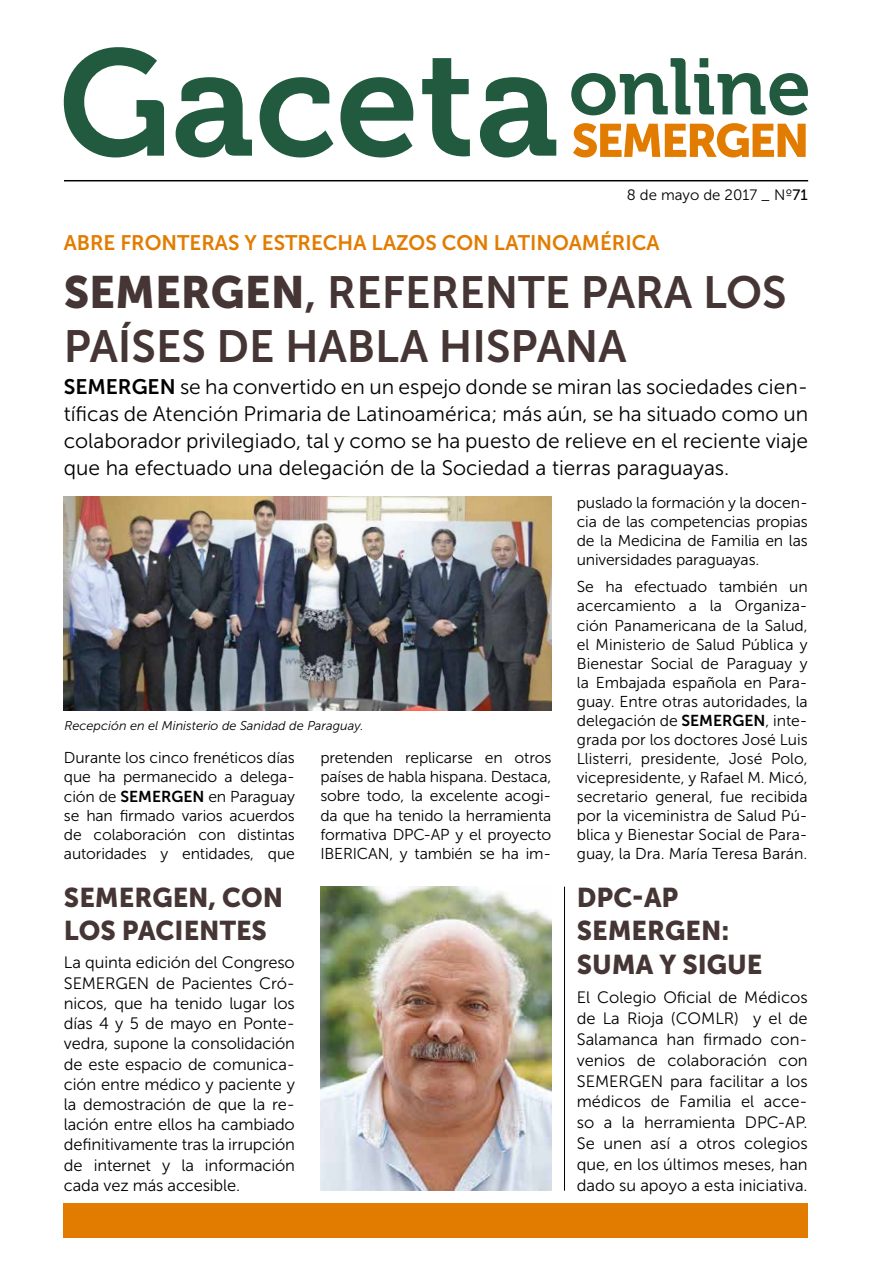
<style>
.page{position:relative;width:893px;height:1263px;background:#fff}
.page>*{position:absolute;margin:0;border:0;box-sizing:border-box;transform-origin:0 0}
.t1{font:45px "Museo Sans 700";color:#453635}
.t2{font:45px "Museo Sans 900";color:#453635}
.t3{font:27px/33.5px "Museo Sans 900";color:#453635}
.t4{font:21px/27px "Museo Sans 300";color:#000;text-align:justify}
.t5{font:21px "Museo Sans 700";color:#e27c00}
.t6{font:16.5px/20.2px "Museo Sans 300";letter-spacing:-.005em;color:#000;text-align:justify}
.t7{font:15.75px/19px "Museo Sans 300";letter-spacing:-.01em;color:#000;text-align:justify}
.t8{font:15px "Museo Sans 300";color:#000}
.t9{font:italic 12.75px "Museo Sans 300";color:#000}
.s1{font-family:"Museo Sans 500"}
.s2{font-family:"Museo Sans 700"}
</style>
<div class="page">
<img style="left:64px;top:496px;width:487px;height:215px">
<svg style="left:573px;top:123px;width:233px;height:34px"></svg>
<svg style="left:64px;top:47px;width:100px;height:110px"></svg>
<svg style="left:176px;top:77px;width:76px;height:80px"></svg>
<svg style="left:260px;top:77px;width:73px;height:80px"></svg>
<svg style="left:340px;top:77px;width:73px;height:80px"></svg>
<svg style="left:422px;top:58px;width:48px;height:98px"></svg>
<svg style="left:480px;top:77px;width:76px;height:80px"></svg>
<svg style="left:571px;top:58px;width:237px;height:57px"></svg>
<hr style="left:64px;top:180px;width:744px;height:1px;background:#000">
<div style="left:64px;top:1203px;width:744px;height:34px;background:#e27c00"></div>
<img style="left:320px;top:887px;width:231px;height:304px">
<hr style="left:564px;top:887px;width:1px;height:304px;background:#000">
<p class="t8" style="left:627px;top:187px;width:182px">8 de mayo de 2017 _ Nº<span class="s1">71</span></p>
<h3 class="t5" style="left:64px;top:231px;width:139px">ABRE FRONTERAS</h3>
<h3 class="t5" style="left:244px;top:231px;width:414px">Y ESTRECHA LAZOS CON LATIN OAM ÉRICA</h3>
<h1 class="t2" style="left:64px;top:267px;width:369px">SEMERGEN<span class="s2">, REFEREN</span></h1>
<h1 class="t1" style="left:518px;top:268px;width:119px">TE PARA</h1>
<h1 class="t1" style="left:703px;top:268px;width:81px">LOS</h1>
<h1 class="t1" style="left:64px;top:322px;width:93px">PAÍSES</h1>
<h1 class="t1" style="left:217px;top:322px;width:352px">DE HABLA HISPANA</h1>
<p class="t4" style="left:64px;top:373px;width:746px"><span class="s2">SEMERGEN</span> se ha convertido en un espejo donde se miran las sociedades cien&shy;tíficas de Atención Primaria de Latinoamérica; más aún, se ha situado como un colaborador privilegiado, tal y como se ha puesto de relieve en el reciente viaje que ha efectuado una delegación de la Sociedad a tierras paraguayas.</p>
<p class="t9" style="left:65px;top:718px;width:300px">Recepción en el Ministerio de Sanidad de Paraguay.</p>
<p class="t7" style="left:64px;top:748px;width:232px">Durante los cinco frenéticos días que ha permanecido a delega&shy;ción de <span class="s2">SEMERGEN</span> en Paraguay se han firmado varios acuerdos de colaboración con distintas autoridades y entidades, que</p>
<p class="t7" style="left:320px;top:748px;width:232px">pretenden replicarse en otros países de habla hispana. Destaca, sobre todo, la excelente acogi&shy;da que ha tenido la herramienta formativa DPC-AP y el proyecto IBERICAN, y también se ha im-</p>
<h2 class="t3" style="left:64px;top:881px;width:216px;line-height:32.8px">SEMERGEN, CON<br>LOS PACIENTES</h2>
<p class="t6" style="left:64px;top:953px;width:232px">La quinta edición del Congreso SEMERGEN de Pacientes Cró&shy;nicos, que ha tenido lugar los días 4 y 5 de mayo en Ponte&shy;vedra, supone la consolidación de este espacio de comunica&shy;ción entre médico y paciente y la demostración de que la re&shy;lación entre ellos ha cambiado definitivamente tras la irrupción de internet y la información cada vez más accesible.</p>
<p class="t7" style="left:577px;top:493px;width:232px">puslado la formación y la docen&shy;cia de las competencias propias de la Medicina de Familia en las universidades paraguayas.</p>
<p class="t7" style="left:577px;top:578px;width:232px">Se ha efectuado también un acercamiento a la Organiza&shy;ción Panamericana de la Salud, el Ministerio de Salud Pública y Bienestar Social de Paraguay y la Embajada española en Para&shy;guay. Entre otras autoridades, la delegación de <span class="s2">SEMERGEN</span>, inte&shy;grada por los doctores José Luis Llisterri, presidente, José Polo, vicepresidente, y Rafael M. Micó, secretario general, fue recibida por la viceministra de Salud Pú&shy;blica y Bienestar Social de Para&shy;guay, la Dra. María Teresa Barán.</p>
<h2 class="t3" style="left:577px;top:881px;width:184px">DPC-AP<br>SEMERGEN:<br>SUMA Y SIGUE</h2>
<p class="t6" style="left:577px;top:987px;width:232px;line-height:20.9px">El Colegio Oficial de Médicos de La Rioja (COMLR) y el de Salamanca han firmado con&shy;venios de colaboración con SEMERGEN para facilitar a los médicos de Familia el acce&shy;so a la herramienta DPC-AP.<br>Se unen así a otros colegios que, en los últimos meses, han dado su apoyo a esta iniciativa.</p>
</div>
